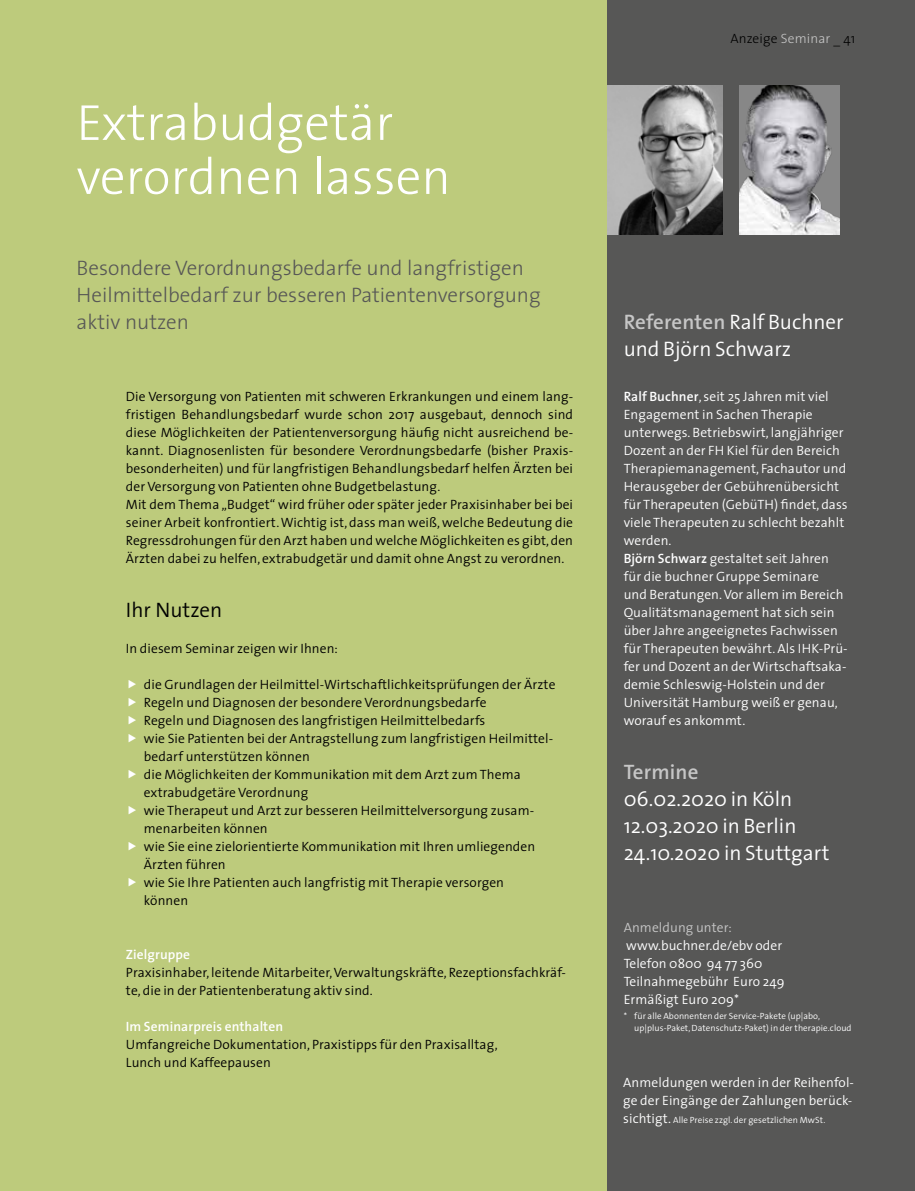
<style>
.page{position:relative;width:915px;height:1191px;background:#fff}
.page>*{position:absolute;margin:0;border:0;box-sizing:border-box;transform-origin:0 0}
.t1{font:300 51px/54px "The Sans";color:#fff}
.t2{font:300 21px/27px "The Sans";color:#575756}
.t3{font:300 21px/27px "The Sans";color:#fff}
.t4{font:300 21px "The Sans";color:#000}
.t5{font:600 21px "The Sans";letter-spacing:.01em;color:#c6c6c6}
.t6{font:300 13.5px/18px "The Sans";letter-spacing:.01em;color:#000}
.t7{font:300 13.5px/18px "The Sans";letter-spacing:.01em;color:#fff}
.t8{font:600 13.5px "The Sans";letter-spacing:.01em;color:#fff}
.t9{font:300 13.5px "The Sans";letter-spacing:.01em;color:#000}
.t10{font:300 13.5px "The Sans";letter-spacing:.01em;color:#c6c6c6}
.t11{font:300 9px/12px "The Sans";letter-spacing:.01em;color:#fff}
.s1{color:#c6c6c6}
.s2{font-weight:600;color:#c6c6c6}
.s3{font-weight:600}
.s4{font-size:13.5px}
</style>
<div class="page">
<div style="left:0;top:0;width:673px;height:1191px;background:#bdcb7c"></div>
<div style="left:607px;top:0;width:307px;height:1191px;background:#575756"></div>
<img style="left:607px;top:85px;width:115px;height:149px">
<img style="left:739px;top:85px;width:100px;height:149px">
<h1 class="t1" style="left:77px;top:94px;width:375px">Extrabudgetär verordnen lassen</h1>
<h2 class="t2" style="left:77px;top:254px;width:465px">Besondere Verordnungsbedarfe und langfristigen<br>Heilmittelbedarf zur besseren Patientenversorgung aktiv nutzen</h2>
<p class="t6" style="left:126px;top:387px;width:448px">Die Versorgung von Patienten mit schweren Erkrankungen und einem lang&shy;fristigen Behandlungsbedarf wurde schon 2017 ausgebaut, dennoch sind diese Möglichkeiten der Patientenversorgung häufig nicht ausreichend be&shy;kannt. Diagnosenlisten für besondere Verordnungsbedarfe (bisher Praxis&shy;besonderheiten) und für langfristigen Behandlungsbedarf helfen Ärzten bei der Versorgung von Patienten ohne Budgetbelastung.<br>Mit dem Thema „Budget“ wird früher oder später jeder Praxisinhaber bei bei seiner Arbeit konfrontiert. Wichtig ist, dass man weiß, welche Bedeutung die Regressdrohungen für den Arzt haben und welche Möglichkeiten es gibt, den Ärzten dabei zu helfen, extrabudgetär und damit ohne Angst zu verordnen.</p>
<h2 class="t4" style="left:126px;top:593px;width:98px">Ihr Nutzen</h2>
<p class="t6" style="left:126px;top:639px;width:213px">In diesem Seminar zeigen wir Ihnen:</p>
<p class="t6" style="left:144px;top:675px;width:413px">die Grundlagen der Heilmittel-Wirtschaftlichkeitsprüfungen der Ärzte Regeln und Diagnosen der besondere Verordnungsbedarfe<br>Regeln und Diagnosen des langfristigen Heilmittelbedarfs<br>wie Sie Patienten bei der Antragstellung zum langfristigen Heilmittel&shy;bedarf unterstützen können<br>die Möglichkeiten der Kommunikation mit dem Arzt zum Thema extrabudgetäre Verordnung<br>wie Therapeut und Arzt zur besseren Heilmittelversorgung zusam&shy;menarbeiten können<br>wie Sie eine zielorientierte Kommunikation mit Ihren umliegenden Ärzten führen<br>wie Sie Ihre Patienten auch langfristig mit Therapie versorgen<br>können</p>
<p class="t8" style="left:126px;top:943px;width:66px">Zielgruppe</p>
<p class="t6" style="left:126px;top:963px;width:441px">Praxisinhaber, leitende Mitarbeiter, Verwaltungskräfte, Rezeptionsfachkräf&shy;te, die in der Patientenberatung aktiv sind.</p>
<p class="t8" style="left:126px;top:1015px;width:159px">Im Seminarpreis enthalten</p>
<p class="t6" style="left:126px;top:1035px;width:373px">Umfangreiche Dokumentation, Praxistipps für den Praxisalltag,<br>Lunch und Kaffeepausen</p>
<p class="t9" style="left:730px;top:27px;width:126px">Anzeige <span class="s1">Seminar</span> _ 41</p>
<h2 class="t3" style="left:623px;top:308px;width:221px"><span class="s2">Referenten</span> Ralf Buchner und Björn Schwarz</h2>
<p class="t7" style="left:623px;top:387px;width:225px"><span class="s3">Ralf Buchner</span>, seit 25 Jahren mit viel Engagement in Sachen Therapie unterwegs. Betriebswirt, langjähriger Dozent an der FH Kiel für den Bereich Therapiemanagement, Fachautor und Herausgeber der Gebührenübersicht für Therapeuten (GebüTH) findet, dass viele Therapeuten zu schlecht bezahlt werden.<br><span class="s3">Björn Schwarz</span> gestaltet seit Jahren für die buchner Gruppe Seminare<br>und Beratungen. Vor allem im Bereich Qualitätsmanagement hat sich sein über Jahre angeeignetes Fachwissen für Therapeuten bewährt. Als IHK-Prü&shy;fer und Dozent an der Wirtschaftsaka&shy;demie Schleswig-Holstein und der Universität Hamburg weiß er genau, worauf es ankommt.</p>
<h2 class="t5" style="left:623px;top:754px;width:76px">Termine</h2>
<h2 class="t3" style="left:623px;top:785px;width:207px">06.02.2020 in Köln<br>12.03.2020 in Berlin<br>24.10.2020 in Stuttgart</h2>
<p class="t10" style="left:623px;top:916px;width:110px">Anmeldung unter:</p>
<p class="t7" style="left:623px;top:936px;width:162px">www.buchner.de/ebv oder<br>Telefon 0800 94 77 360<br>Teilnahmegebühr Euro 249<br>Ermäßigt Euro 209*</p>
<p class="t11" style="left:634px;top:1010px;width:219px;text-indent:-11px">* für alle Abonnenten der Service-Pakete (up|abo, up|plus-Paket, Datenschutz-Paket) in der therapie.cloud</p>
<p class="t7" style="left:623px;top:1072px;width:232px">Anmeldungen werden in der Reihenfol&shy;ge der Eingänge der Zahlungen berück-</p>
<p class="t11" style="left:623px;top:1113px;width:203px"><span class="s4">sichtigt.</span> Alle Preise zzgl. der gesetzlichen MwSt.</p>
</div>
